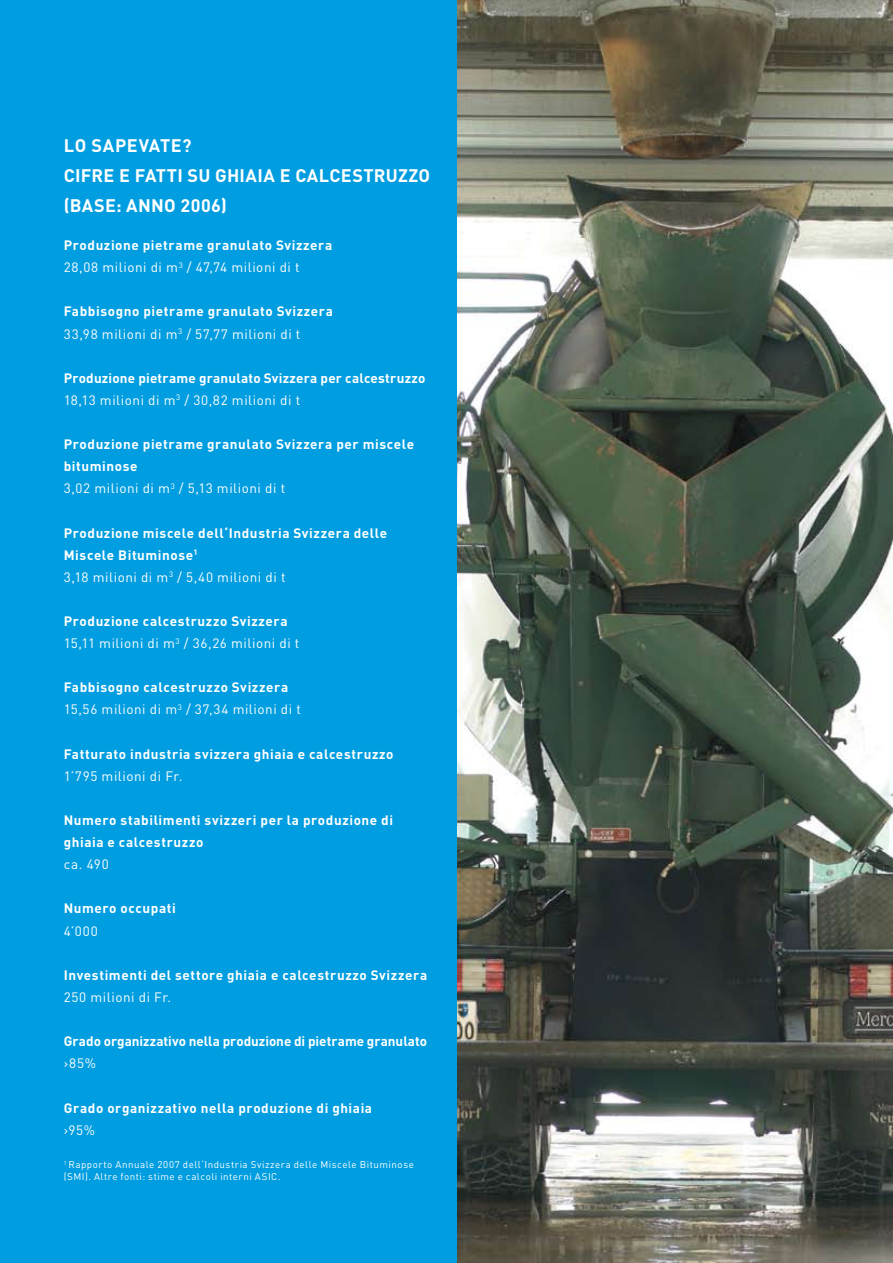
<style>
.page{position:relative;width:893px;height:1263px;background:#fff}
.page>*{position:absolute;margin:0;border:0;box-sizing:border-box;transform-origin:0 0}
.t1{font:700 18px/30px "DIN";letter-spacing:.02em;color:#fff}
.t2{font:700 13.5px/22px "DIN";letter-spacing:.04em;color:#fff}
.t3{font:13.5px/22px "DIN";letter-spacing:.04em;color:#fff}
.t4{font:700 13.5px/22px "DIN";letter-spacing:.015em;color:#fff}
.t5{font:700 13.5px "DIN";letter-spacing:-.005em;color:#fff}
.t6{font:9.75px/11.7px "DIN";letter-spacing:.055em;color:#fff}
.s1{font-weight:400}
.s2{font-weight:700}
</style>
<div class="page">
<div style="left:0;top:0;width:457px;height:1263px;background:#009ee0"></div>
<img style="left:457px;top:0;width:436px;height:1263px">
<h1 class="t1" style="left:64px;top:130px;width:346px">LO SAPEVATE?<br>CIFRE E FATTI SU GH IAIA E CALCESTRUZZo (base</h1>
<h1 class="t1" style="left:116px;top:190px;width:24px">: anno</h1>
<h1 class="t1" style="left:181px;top:190px;width:48px">2006)</h1>
<p class="t2" style="left:64px;top:234px;width:270px">Produzione pietrame granulato Svizzera<br><span class="s1">28,08 milioni di m</span><sup>3</sup> <span class="s1">/ 47,74 milioni di t</span></p>
<p class="t2" style="left:64px;top:300px;width:271px">Fabbisogno pietrame granulato Svizzera<br><span class="s1">33,98 milioni di m</span><sup>3</sup> <span class="s1">/ 57,77 milioni di t</span></p>
<p class="t4" style="left:64px;top:366px;width:363px">Produzione pietrame granulato Svizzera per calcestruzzo<br><span class="s1">18,13 milioni di m</span><sup>3</sup> <span class="s1">/ 30,82 milioni di t</span></p>
<p class="t2" style="left:64px;top:433px;width:352px">Produzione pietrame granulato Svizzera per miscele bituminose<br><span class="s1">3,02 milioni di m</span><sup>3</sup> <span class="s1">/ 5,13 milioni di t</span></p>
<p class="t2" style="left:64px;top:521px;width:325px">Produzione miscele dell‘Industria Svizzera delle<br>Miscele Bituminose<sup>1<br></sup><span class="s1">3,18 milioni di m</span><sup>3</sup> <span class="s1">/ 5,40 milioni di t</span></p>
<p class="t3" style="left:64px;top:610px;width:237px"><span class="s2">Produzione calcestruzzo Svizzera<br></span>15,11 milioni di m<sup>3</sup> / 36,26 milioni di t</p>
<p class="t3" style="left:64px;top:676px;width:239px"><span class="s2">Fabbisogno calcestruzzo Svizzera<br></span>15,56 milioni di m<sup>3</sup> / 37,34 milioni di t</p>
<p class="t2" style="left:64px;top:742px;width:331px">Fatturato industria svizzera ghiaia e calcestruzzo</p>
<p class="t3" style="left:64px;top:765px;width:120px">1’795 milioni di Fr.</p>
<p class="t2" style="left:64px;top:808px;width:331px">Numero stabilimenti svizzeri per la produzione di ghiaia e calcestruzzo</p>
<p class="t3" style="left:64px;top:853px;width:46px">ca. 490</p>
<p class="t2" style="left:64px;top:897px;width:114px">Numero occupati</p>
<p class="t3" style="left:64px;top:919px;width:35px">4’000</p>
<p class="t2" style="left:64px;top:963px;width:365px">Investimenti del settore ghiaia e calcestruzzo Svizzera</p>
<p class="t3" style="left:64px;top:986px;width:109px">250 milioni di Fr.</p>
<p class="t5" style="left:64px;top:1032px;width:365px">Grado organizzativo nella produzione di pietrame granulato</p>
<p class="t3" style="left:64px;top:1052px;width:34px">›85%</p>
<p class="t2" style="left:64px;top:1096px;width:310px">Grado organizzativo nella produzione di ghiaia</p>
<p class="t3" style="left:64px;top:1118px;width:33px">›95%</p>
<p class="t6" style="left:64px;top:1159px;width:352px"><sup>1</sup> Rapporto Annuale 2007 dell‘Industria Svizzera delle Miscele Bituminose (SMI). Altre fonti: stime e calcoli interni ASIC.</p>
</div>
